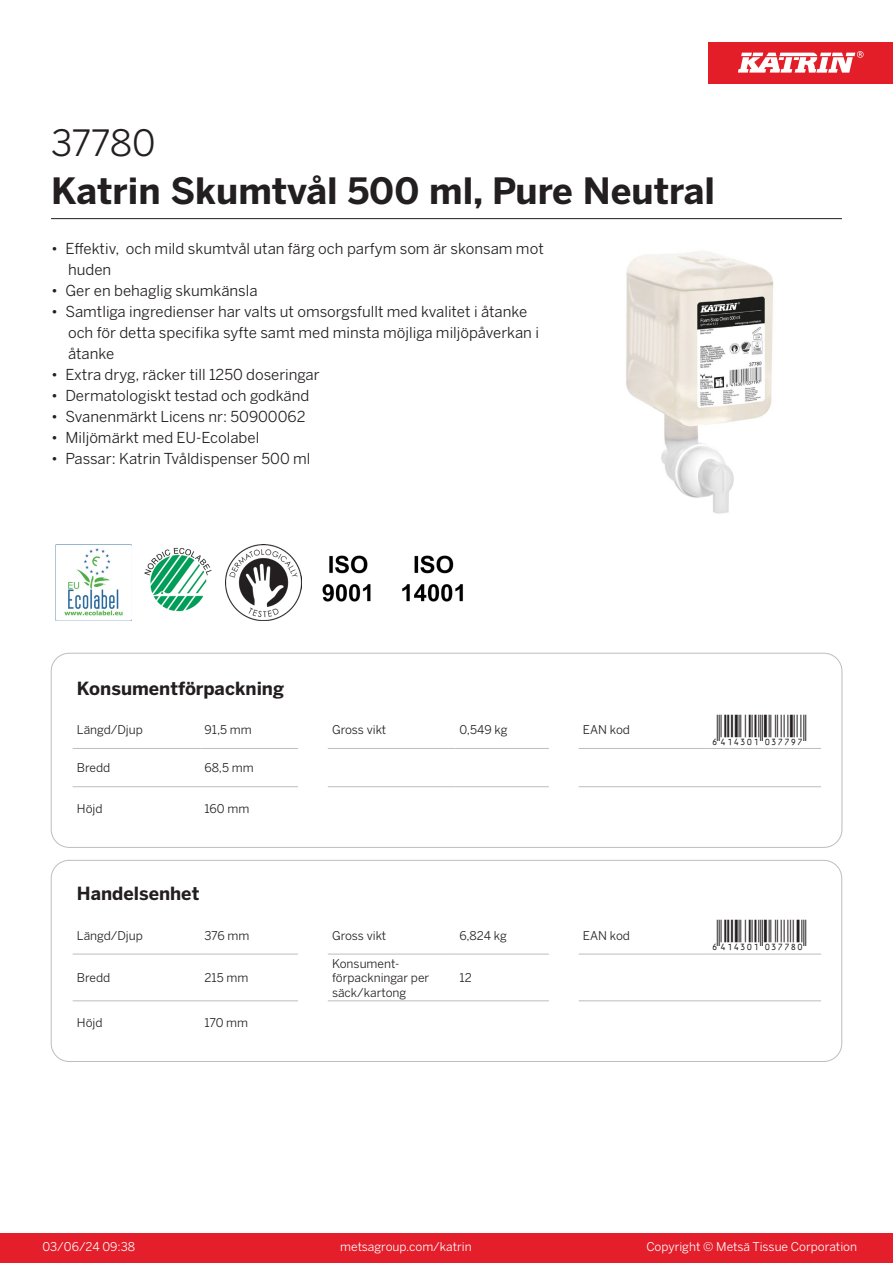
<style>
.page{position:relative;width:893px;height:1263px;background:#fff}
.page>*{position:absolute;margin:0;border:0;box-sizing:border-box;transform-origin:0 0}
.Product_Name{font:700 36px "Benton Sans";color:#231f20}
.External_material_co{font:36px "Benton Sans";letter-spacing:-.01em;color:#231f20}
.T_EAN{font:30px "Viisas EAN Matala";color:#231f20}
.T_TableHeader{font:700 18px "Benton Sans";color:#231f20}
.MarketingBullets{font:15px/21px "Benton Sans";color:#231f20}
.T_TableBody{font:12px/14.4px "Benton Sans";color:#231f20}
.t1{font:12px "Benton Sans";color:#fff}
</style>
<div class="page">
<div style="left:0;top:1233px;width:893px;height:30px;background:#e41e2b"></div>
<div style="left:708px;top:43px;width:185px;height:41px;background:#e31e28"></div>
<svg style="left:738px;top:51px;width:126px;height:22px"></svg>
<hr style="left:73px;top:748px;width:127px;height:1px;background:#bcbdc0">
<hr style="left:200px;top:748px;width:98px;height:1px;background:#bcbdc0">
<hr style="left:328px;top:748px;width:127px;height:1px;background:#bcbdc0">
<hr style="left:455px;top:748px;width:94px;height:1px;background:#bcbdc0">
<hr style="left:579px;top:748px;width:127px;height:1px;background:#bcbdc0">
<hr style="left:706px;top:748px;width:115px;height:1px;background:#bcbdc0">
<hr style="left:73px;top:786px;width:127px;height:1px;background:#bcbdc0">
<hr style="left:200px;top:786px;width:98px;height:1px;background:#bcbdc0">
<hr style="left:328px;top:786px;width:127px;height:1px;background:#bcbdc0">
<hr style="left:455px;top:786px;width:94px;height:1px;background:#bcbdc0">
<hr style="left:579px;top:786px;width:127px;height:1px;background:#bcbdc0">
<hr style="left:706px;top:786px;width:115px;height:1px;background:#bcbdc0">
<div style="left:51px;top:653px;width:791px;height:194px;border:1px solid #bcbdc0;border-radius:18px"></div>
<hr style="left:73px;top:954px;width:127px;height:1px;background:#bcbdc0">
<hr style="left:200px;top:954px;width:98px;height:1px;background:#bcbdc0">
<hr style="left:328px;top:954px;width:127px;height:1px;background:#bcbdc0">
<hr style="left:455px;top:954px;width:94px;height:1px;background:#bcbdc0">
<hr style="left:579px;top:954px;width:127px;height:1px;background:#bcbdc0">
<hr style="left:706px;top:954px;width:115px;height:1px;background:#bcbdc0">
<hr style="left:73px;top:1000px;width:127px;height:1px;background:#bcbdc0">
<hr style="left:200px;top:1000px;width:98px;height:1px;background:#bcbdc0">
<hr style="left:328px;top:1000px;width:127px;height:1px;background:#bcbdc0">
<hr style="left:455px;top:1000px;width:94px;height:1px;background:#bcbdc0">
<hr style="left:579px;top:1000px;width:127px;height:1px;background:#bcbdc0">
<hr style="left:706px;top:1000px;width:115px;height:1px;background:#bcbdc0">
<div style="left:51px;top:860px;width:791px;height:202px;border:1px solid #bcbdc0;border-radius:18px"></div>
<img style="left:626px;top:251px;width:148px;height:263px">
<img style="left:55px;top:544px;width:77px;height:77px">
<img style="left:144px;top:547px;width:68px;height:65px">
<img style="left:225px;top:544px;width:77px;height:77px">
<img style="left:322px;top:555px;width:49px;height:47px">
<img style="left:402px;top:555px;width:61px;height:47px">
<hr style="left:51px;top:218px;width:791px;height:1px;background:#231f20">
<p class="External_material_co" style="left:51px;top:121px;width:106px">37780</p>
<p class="Product_Name" style="left:51px;top:168px;width:666px">Katrin Skumtvål 500 ml, Pure Neutral</p>
<p class="MarketingBullets" style="left:68px;top:238px;width:477px;text-indent:-17px">• Effektiv, och mild skumtvål utan färg och parfym som är skonsam mot huden</p>
<p class="MarketingBullets" style="left:51px;top:280px;width:208px">• Ger en behaglig skumkänsla</p>
<p class="MarketingBullets" style="left:68px;top:301px;width:472px;text-indent:-17px">• Samtliga ingredienser har valts ut omsorgsfullt med kvalitet i åtanke och för detta specifika syfte samt med minsta möjliga miljöpåverkan i åtanke</p>
<p class="MarketingBullets" style="left:51px;top:364px;width:270px">• Extra dryg, räcker till 1250 doseringar</p>
<p class="MarketingBullets" style="left:51px;top:385px;width:260px">• Dermatologiskt testad och godkänd</p>
<p class="MarketingBullets" style="left:51px;top:406px;width:256px">• Svanenmärkt Licens nr: 50900062</p>
<p class="MarketingBullets" style="left:51px;top:427px;width:210px">• Miljömärkt med EU-Ecolabel</p>
<p class="MarketingBullets" style="left:51px;top:448px;width:261px">• Passar: Katrin Tvåldispenser 500 ml</p>
<p class="T_TableHeader" style="left:77px;top:677px;width:209px">Konsumentförpackning</p>
<p class="T_TableBody" style="left:77px;top:722px;width:68px">Längd/Djup</p>
<p class="T_TableBody" style="left:204px;top:722px;width:49px">91,5 mm</p>
<p class="T_TableBody" style="left:332px;top:722px;width:56px">Gross vikt</p>
<p class="T_TableBody" style="left:460px;top:722px;width:49px">0,549 kg</p>
<p class="T_TableBody" style="left:583px;top:722px;width:49px">EAN kod</p>
<p class="T_EAN" style="left:710px;top:714px;width:97px">*6414301037797*</p>
<p class="T_TableBody" style="left:77px;top:761px;width:35px">Bredd</p>
<p class="T_TableBody" style="left:204px;top:761px;width:51px">68,5 mm</p>
<p class="T_TableBody" style="left:77px;top:801px;width:27px">Höjd</p>
<p class="T_TableBody" style="left:204px;top:801px;width:46px">160 mm</p>
<p class="T_TableHeader" style="left:77px;top:882px;width:124px">Handelsenhet</p>
<p class="T_TableBody" style="left:77px;top:928px;width:68px">Längd/Djup</p>
<p class="T_TableBody" style="left:204px;top:928px;width:46px">376 mm</p>
<p class="T_TableBody" style="left:332px;top:928px;width:56px">Gross vikt</p>
<p class="T_TableBody" style="left:460px;top:928px;width:49px">6,824 kg</p>
<p class="T_TableBody" style="left:583px;top:928px;width:49px">EAN kod</p>
<p class="T_EAN" style="left:710px;top:919px;width:97px">*6414301037780*</p>
<p class="T_TableBody" style="left:77px;top:971px;width:35px">Bredd</p>
<p class="T_TableBody" style="left:204px;top:971px;width:45px">215 mm</p>
<p class="T_TableBody" style="left:332px;top:956px;width:99px">Konsument&shy;förpackningar per säck/kartong</p>
<p class="T_TableBody" style="left:460px;top:971px;width:14px">12</p>
<p class="T_TableBody" style="left:77px;top:1015px;width:27px">Höjd</p>
<p class="T_TableBody" style="left:204px;top:1015px;width:45px">170 mm</p>
<p class="t1" style="left:43px;top:1239px;width:94px">03/06/24 09:38</p>
<p class="t1" style="left:340px;top:1239px;width:133px">metsagroup.com/katrin</p>
<p class="t1" style="left:646px;top:1239px;width:212px">Copyright © Metsä Tissue Corporation</p>
</div>
